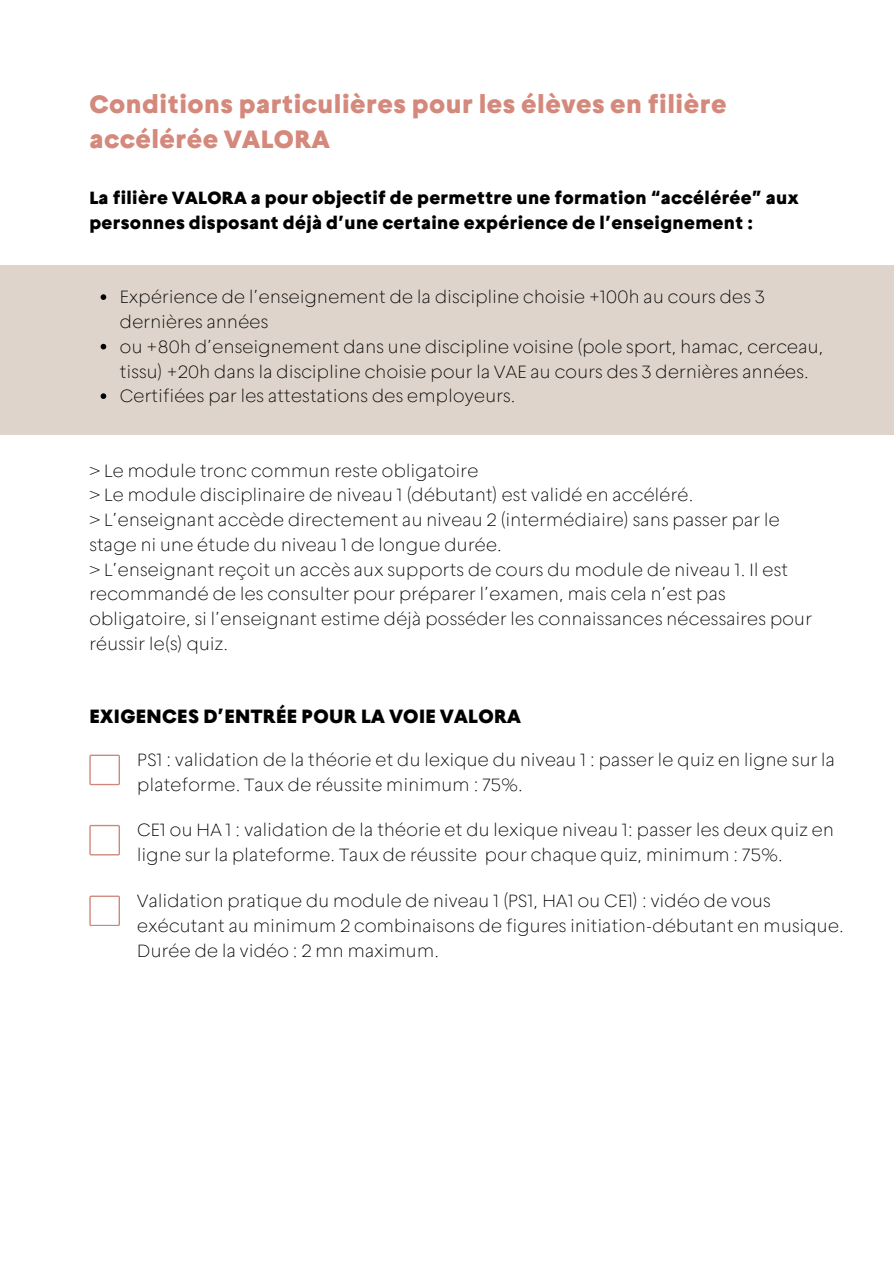
<style>
.page{position:relative;width:894px;height:1264px;background:#fff}
.page>*{position:absolute;margin:0;border:0;box-sizing:border-box;transform-origin:0 0}
.t1{font:800 25.5px/34.8px "Geliat";letter-spacing:.02em;color:#d4897c}
.t2{font:800 19.5px "Geliat";letter-spacing:.02em;color:#000}
.t3{font:200 18px/24.8px "Geliat";letter-spacing:.02em;color:#000}
.t4{font:800 18px/24.8px "Geliat";letter-spacing:.02em;color:#000}
</style>
<div class="page">
<div style="left:0;top:265px;width:893px;height:169px;background:#dfd4cb"></div>
<svg style="left:101px;top:294px;width:5px;height:6px"></svg>
<svg style="left:101px;top:344px;width:5px;height:5px"></svg>
<svg style="left:101px;top:393px;width:5px;height:6px"></svg>
<svg style="left:89px;top:895px;width:31px;height:31px"></svg>
<svg style="left:89px;top:754px;width:31px;height:31px"></svg>
<svg style="left:89px;top:824px;width:31px;height:31px"></svg>
<h1 class="t1" style="left:89px;top:86px;width:638px">Conditions particulières pour les élèves en filière accélérée VALORA</h1>
<h3 class="t4" style="left:89px;top:185px;width:710px">La filière VALORA a pour objectif de permettre une formation “accélérée” aux personnes disposant déjà d’une certaine expérience de l’enseignement :</h3>
<p class="t3" style="left:120px;top:284px;width:646px">Expérience de l’enseignement de la discipline choisie +100h au cours des 3 dernières années</p>
<p class="t3" style="left:120px;top:334px;width:705px">ou +80h d’enseignement dans une discipline voisine (pole sport, hamac, cerceau, tissu) +20h dans la discipline choisie pour la VAE au cours des 3 dernières années.</p>
<p class="t3" style="left:120px;top:383px;width:397px">Certifiées par les attestations des employeurs.</p>
<p class="t3" style="left:89px;top:457px;width:390px">&gt; Le module tronc commun reste obligatoire</p>
<p class="t3" style="left:89px;top:482px;width:605px">&gt; Le module disciplinaire de niveau 1 (débutant) est validé en accéléré.</p>
<p class="t3" style="left:89px;top:507px;width:691px">&gt; L’enseignant accède directement au niveau 2 (intermédiaire) sans passer par le stage ni une étude du niveau 1 de longue durée.</p>
<p class="t3" style="left:89px;top:556px;width:723px">&gt; L’enseignant reçoit un accès aux supports de cours du module de niveau 1. Il est recommandé de les consulter pour préparer l’examen, mais cela n’est pas obligatoire, si l’enseignant estime déjà posséder les connaissances nécessaires pour réussir le(s) quiz.</p>
<p class="t2" style="left:90px;top:704px;width:433px">EXIGENCES D’ENTRÉE POUR LA VOIE VALORA</p>
<p class="t3" style="left:137px;top:747px;width:699px">PS1 : validation de la théorie et du lexique du niveau 1 : passer le quiz en ligne sur la plateforme. Taux de réussite minimum : 75%.</p>
<p class="t3" style="left:137px;top:817px;width:697px">CE1 ou HA 1 : validation de la théorie et du lexique niveau 1: passer les deux quiz en ligne sur la plateforme. Taux de réussite pour chaque quiz, minimum : 75%.</p>
<h2 class="t3" style="left:137px;top:888px;width:708px">Validation pratique du module de niveau 1 (PS1, HA1 ou CE1) : vidéo de vous exécutant au minimum 2 combinaisons de figures initiation-débutant en musique.</h2>
<p class="t3" style="left:137px;top:937px;width:303px">Durée de la vidéo : 2 mn maximum.</p>
</div>
